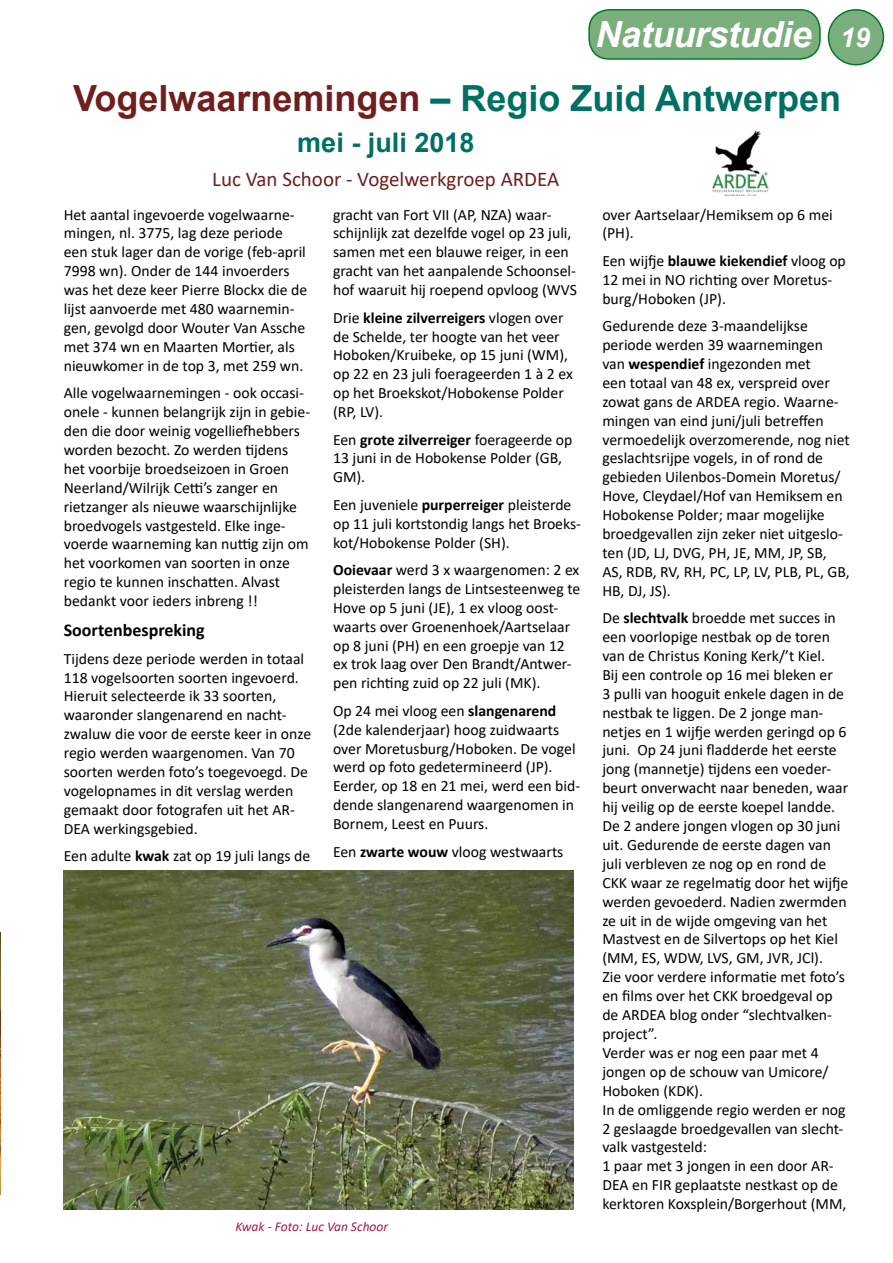
<style>
.page{position:relative;width:893px;height:1263px;background:#fff}
.page>*{position:absolute;margin:0;border:0;box-sizing:border-box;transform-origin:0 0}
.t1{font:700 36px/64.2px "Arial";color:#007063}
.t2{font:700 27px "Arial";color:#007063}
.t3{font:21px "Calibri";color:#701e1e}
.t4{font:700 18px "Calibri";color:#000}
.t5{font:15.75px/18.9px "Calibri";color:#000}
.t6{font:italic 13.5px "Calibri";color:#9f1a4c}
.s1{font-style:italic;color:#fff}
.s2{font-style:italic;font-size:27px;color:#fff}
.s3{color:#701e1e}
.s4{font-weight:700}
</style>
<div class="page">
<div style="left:828px;top:10px;width:55px;height:55px;background:#7aaf7d;border-radius:50%"></div>
<div style="left:828px;top:9px;width:56px;height:56px;border:2px solid #00792c;border-radius:50%"></div>
<div style="left:589px;top:10px;width:231px;height:49px;background:#7aaf7d;border-radius:20px"></div>
<div style="left:588px;top:9px;width:233px;height:51px;border:2px solid #00792c;border-radius:20px"></div>
<img style="left:712px;top:130px;width:57px;height:65px">
<img style="left:64px;top:870px;width:510px;height:339px">
<img style="left:0;top:932px;width:1px;height:262px">
<h1 class="t1" style="left:73px;top:3px;width:799px;text-indent:523px"><span class="s1">Natuurstudie</span> <span class="s2">19<br></span><span class="s3">Vogelwaarnemingen</span> – Regio Zuid Antwerpen</h1>
<h2 class="t2" style="left:297px;top:124px;width:179px">mei - juli 2018</h2>
<h3 class="t3" style="left:212px;top:164px;width:349px">Luc Van Schoor - Vogelwerkgroep ARDEA</h3>
<p class="t5" style="left:64px;top:204px;width:245px">Het aantal ingevoerde vogelwaarne&shy;mingen, nl. 3775, lag deze periode een stuk lager dan de vorige (feb-april 7998 wn). Onder de 144 invoerders was het deze keer Pierre Blockx die de lijst aanvoerde met 480 waarnemin&shy;gen, gevolgd door Wouter Van Assche met 374 wn en Maarten Mortier, als nieuwkomer in de top 3, met 259 wn.</p>
<p class="t5" style="left:64px;top:383px;width:248px">Alle vogelwaarnemingen - ook occasi&shy;onele - kunnen belangrijk zijn in gebie&shy;den die door weinig vogelliefhebbers worden bezocht. Zo werden tijdens het voorbije broedseizoen in Groen Neerland/Wilrijk Cetti’s zanger en rietzanger als nieuwe waarschijnlijke broedvogels vastgesteld. Elke inge&shy;voerde waarneming kan nuttig zijn om het voorkomen van soorten in onze regio te kunnen inschatten. Alvast bedankt voor ieders inbreng !!</p>
<p class="t4" style="left:64px;top:617px;width:143px">Soortenbespreking</p>
<p class="t5" style="left:64px;top:648px;width:249px">Tijdens deze periode werden in totaal 118 vogelsoorten soorten ingevoerd.<br>Hieruit selecteerde ik 33 soorten, waaronder slangenarend en nacht&shy;zwaluw die voor de eerste keer in onze regio werden waargenomen. Van 70 soorten werden foto’s toegevoegd. De vogelopnames in dit verslag werden gemaakt door fotografen uit het AR-DEA werkingsgebied.</p>
<p class="t5" style="left:64px;top:846px;width:248px">Een adulte <span class="s4">kwak</span> zat op 19 juli langs de</p>
<p class="t5" style="left:602px;top:204px;width:232px">over Aartselaar/Hemiksem op 6 mei (PH).</p>
<p class="t5" style="left:602px;top:251px;width:245px">Een wijfje <span class="s4">blauwe kiekendief</span> vloog op<br>12 mei in NO richting over Moretus&shy;burg/Hoboken (JP).</p>
<p class="t5" style="left:602px;top:316px;width:249px">Gedurende deze 3-maandelijkse periode werden 39 waarnemingen<br>van <span class="s4">wespendief</span> ingezonden met<br>een totaal van 48 ex, verspreid over zowat gans de ARDEA regio. Waarne&shy;mingen van eind juni/juli betreffen vermoedelijk overzomerende, nog niet geslachtsrijpe vogels, in of rond de gebieden Uilenbos-Domein Moretus/ Hove, Cleydael/Hof van Hemiksem en Hobokense Polder; maar mogelijke broedgevallen zijn zeker niet uitgeslo&shy;ten (JD, LJ, DVG, PH, JE, MM, JP, SB, AS, RDB, RV, RH, PC, LP, LV, PLB, PL, GB, HB, DJ, JS).</p>
<p class="t5" style="left:602px;top:608px;width:248px">De <span class="s4">slechtvalk</span> broedde met succes in een voorlopige nestbak op de toren van de Christus Koning Kerk/’t Kiel.<br>Bij een controle op 16 mei bleken er<br>3 pulli van hooguit enkele dagen in de nestbak te liggen. De 2 jonge man&shy;netjes en 1 wijfje werden geringd op 6 juni. Op 24 juni fladderde het eerste jong (mannetje) tijdens een voeder&shy;beurt onverwacht naar beneden, waar hij veilig op de eerste koepel landde.<br>De 2 andere jongen vlogen op 30 juni uit. Gedurende de eerste dagen van juli verbleven ze nog op en rond de CKK waar ze regelmatig door het wijfje werden gevoederd. Nadien zwermden ze uit in de wijde omgeving van het Mastvest en de Silvertops op het Kiel (MM, ES, WDW, LVS, GM, JVR, JCl).<br>Zie voor verdere informatie met foto’s en films over het CKK broedgeval op de ARDEA blog onder “slechtvalken&shy;project”.<br>Verder was er nog een paar met 4 jongen op de schouw van Umicore/ Hoboken (KDK).<br>In de omliggende regio werden er nog 2 geslaagde broedgevallen van slecht&shy;valk vastgesteld:<br>1 paar met 3 jongen in een door AR-DEA en FIR geplaatste nestkast op de kerktoren Koxsplein/Borgerhout (MM,</p>
<p class="t5" style="left:333px;top:204px;width:245px">gracht van Fort VII (AP, NZA) waar&shy;schijnlijk zat dezelfde vogel op 23 juli, samen met een blauwe reiger, in een gracht van het aanpalende Schoonsel&shy;hof waaruit hij roepend opvloog (WVS</p>
<p class="t5" style="left:333px;top:307px;width:241px">Drie <span class="s4">kleine zilverreigers</span> vlogen over de Schelde, ter hoogte van het veer<br>Hoboken/Kruibeke, op 15 juni (WM), op 22 en 23 juli foerageerden 1 à 2 ex op het Broekskot/Hobokense Polder (RP, LV).</p>
<p class="t5" style="left:333px;top:429px;width:241px">Een <span class="s4">grote zilverreiger</span> foerageerde op<br>13 juni in de Hobokense Polder (GB,<br>GM).</p>
<p class="t5" style="left:333px;top:495px;width:250px">Een juveniele <span class="s4">purperreiger</span> pleisterde op 11 juli kortstondig langs het Broeks&shy;kot/Hobokense Polder (SH).</p>
<p class="t5" style="left:333px;top:560px;width:249px"><span class="s4">Ooievaar</span> werd 3 x waargenomen: 2 ex pleisterden langs de Lintsesteenweg te Hove op 5 juni (JE), 1 ex vloog oost&shy;waarts over Groenenhoek/Aartselaar op 8 juni (PH) en een groepje van 12 ex trok laag over Den Brandt/Antwer&shy;pen richting zuid op 22 juli (MK).</p>
<p class="t5" style="left:333px;top:701px;width:249px">Op 24 mei vloog een <span class="s4">slangenarend </span>(2de kalenderjaar) hoog zuidwaarts over Moretusburg/Hoboken. De vogel werd op foto gedetermineerd (JP).<br>Eerder, op 18 en 21 mei, werd een bid&shy;dende slangenarend waargenomen in Bornem, Leest en Puurs.</p>
<p class="t5" style="left:333px;top:841px;width:232px">Een <span class="s4">zwarte wouw</span> vloog westwaarts</p>
<p class="t6" style="left:236px;top:1217px;width:154px">Kwak - Foto: Luc Van Schoor</p>
</div>
